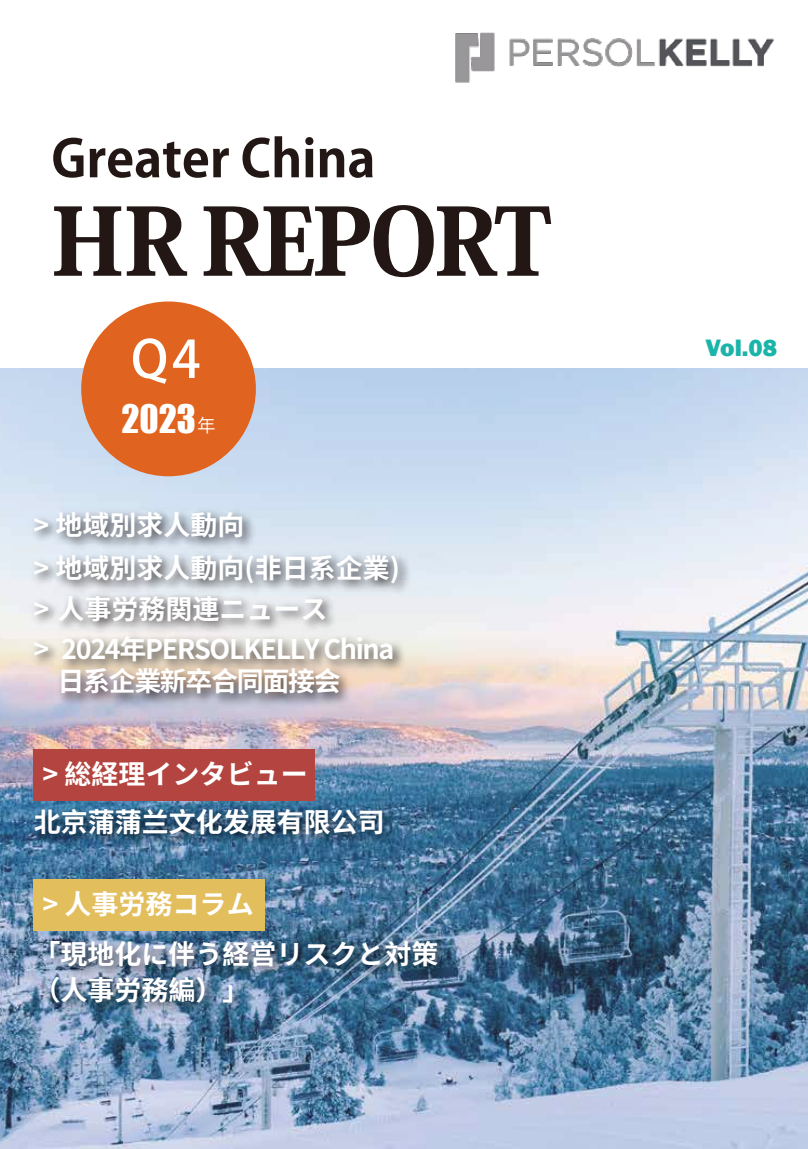
<style>
.page{position:relative;width:808px;height:1149px;background:#fff}
.page>*{position:absolute;margin:0;border:0;box-sizing:border-box;transform-origin:0 0}
.t1{font:800 92.25px "Koz Min Pro";letter-spacing:-.04em;color:#221714}
.t2{font:700 51px "Koz Go Pro";color:#221714}
.t3{font:500 51px "Koz Go Pro";color:#fff}
.t4{font:36px "Impact";color:#fff}
.t5{font:700 27px/41.4px "Source Han Sans CN";color:#fff}
.t6{font:700 27px "Source Han Sans CN";letter-spacing:-.05em;color:#fff}
.t7{font:800 24.45px "Franklin Gothic";color:#1ab4a9}
.s1{font-family:"Koz Go Pro";font-size:18px}
</style>
<div class="page">
<img style="left:0;top:368px;width:808px;height:780px">
<img style="left:455px;top:32px;width:319px;height:51px">
<div style="left:81px;top:301px;width:175px;height:175px;background:#e0641f;border-radius:50%"></div>
<div style="left:33px;top:879px;width:231px;height:51px;background:#e3be5d"></div>
<img style="left:25px;top:502px;width:237px;height:43px">
<img style="left:25px;top:545px;width:392px;height:55px">
<img style="left:25px;top:586px;width:320px;height:40px">
<img style="left:25px;top:626px;width:385px;height:86px">
<img style="left:25px;top:930px;width:431px;height:89px">
<div style="left:33px;top:748px;width:282px;height:51px;background:#b4443f"></div>
<img style="left:25px;top:799px;width:377px;height:53px">
<h2 class="t2" style="left:51px;top:126px;width:326px">Greater China</h2>
<h1 class="t1" style="left:51px;top:173px;width:502px">HR REPORT</h1>
<h2 class="t3" style="left:131px;top:326px;width:71px">Q4</h2>
<h3 class="t4" style="left:121px;top:390px;width:96px">2023<span class="s1">年</span></h3>
<p class="t5" style="left:33px;top:503px;width:368px">&gt; 地域別求人動向<br>&gt; 地域別求人動向(非日系企業) &gt; 人事労務関連ニュース<br>&gt; 2024年PERSOLKELLY China</p>
<p class="t6" style="left:57px;top:667px;width:285px">日系企業新卒合同面接会</p>
<p class="t5" style="left:34px;top:748px;width:353px;line-height:48.6px;text-indent:9px">&gt; 総経理インタビュー<br>北京蒲蒲兰文化发展有限公司</p>
<p class="t5" style="left:43px;top:882px;width:213px">&gt; 人事労務コラム</p>
<p class="t5" style="left:33px;top:935px;width:406px;line-height:36px">「現地化に伴う経営リスクと対策（人事労務編）」</p>
<p class="t7" style="left:705px;top:331px;width:73px">Vol.08</p>
</div>
